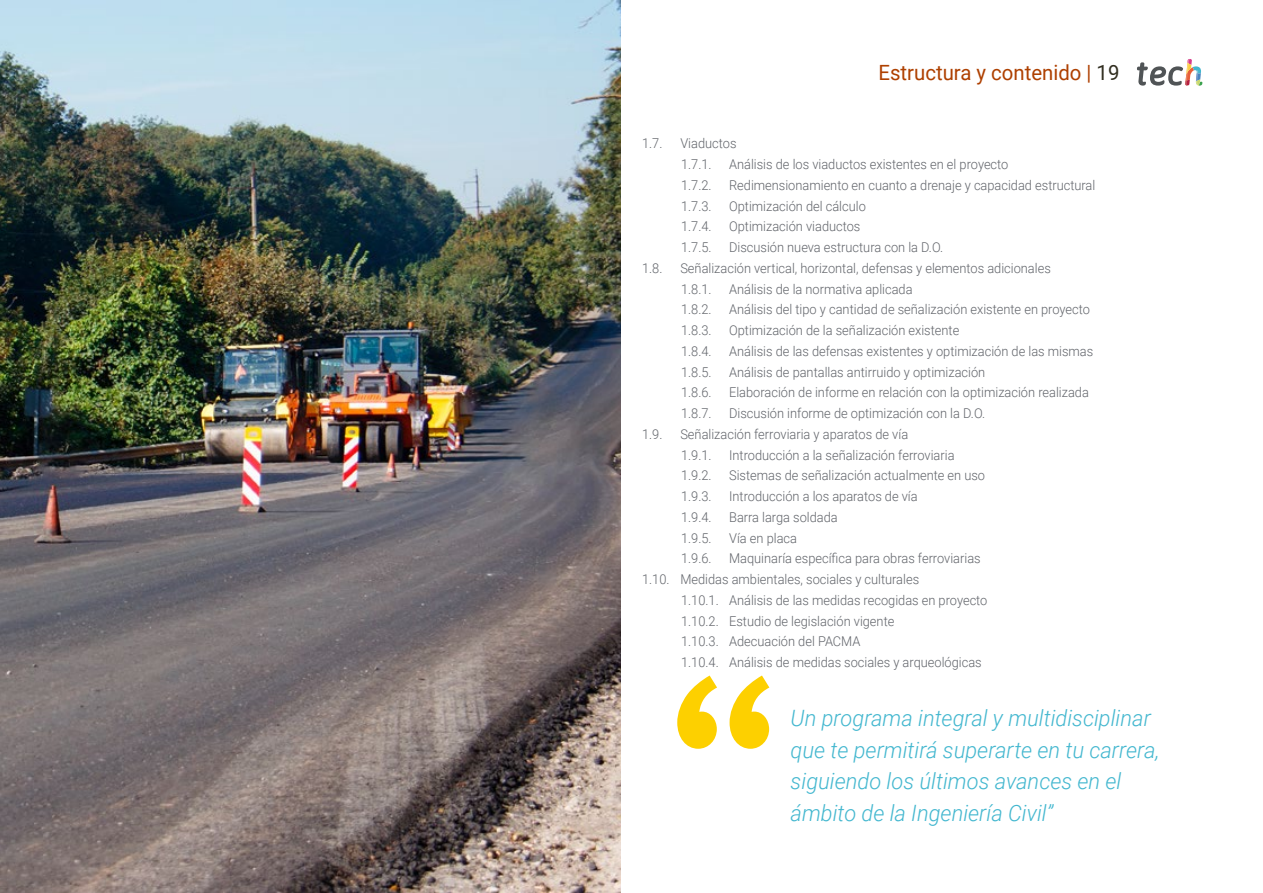
<style>
.page{position:relative;width:1263px;height:893px;background:#fff}
.page>*{position:absolute;margin:0;border:0;box-sizing:border-box;transform-origin:0 0}
.t1{font:italic 300 22.5px/31.5px "Roboto";color:#43b7cf}
.t2{font:21px "Roboto";color:#ae4000}
.t3{font:300 13.5px/20.7px "Roboto";color:#61646a;scale:.95 1}
.s1{color:#312e20}
</style>
<div class="page">
<svg style="left:1137px;top:59px;width:65px;height:27px"></svg>
<svg style="left:677px;top:675px;width:92px;height:74px"></svg>
<img style="left:0;top:0;width:621px;height:893px">
<h2 class="t2" style="left:878px;top:57px;width:242px">Estructura y contenido | <span class="s1">19</span></h2>
<p class="t3" style="left:642px;top:133px;width:23px">1.7.</p>
<p class="t3" style="left:680px;top:133px;width:61px">Viaductos<br>1.7.1.</p>
<p class="t3" style="left:729px;top:153px;width:295px">Análisis de los viaductos existentes en el proyecto</p>
<p class="t3" style="left:681px;top:174px;width:34px">1.7.2.</p>
<p class="t3" style="left:729px;top:174px;width:387px">Redimensionamiento en cuanto a drenaje y capacidad estructural</p>
<p class="t3" style="left:681px;top:195px;width:34px">1.7.3.</p>
<p class="t3" style="left:729px;top:195px;width:145px">Optimización del cálculo</p>
<p class="t3" style="left:681px;top:216px;width:34px">1.7.4.</p>
<p class="t3" style="left:729px;top:216px;width:140px">Optimización viaductos</p>
<p class="t3" style="left:681px;top:236px;width:34px">1.7.5.</p>
<p class="t3" style="left:729px;top:236px;width:227px">Discusión nueva estructura con la D.O.</p>
<p class="t3" style="left:642px;top:257px;width:23px">1.8.</p>
<p class="t3" style="left:680px;top:257px;width:391px">Señalización vertical, horizontal, defensas y elementos adicionales<br>1.8.1.</p>
<p class="t3" style="left:729px;top:278px;width:195px">Análisis de la normativa aplicada</p>
<p class="t3" style="left:681px;top:299px;width:34px">1.8.2.</p>
<p class="t3" style="left:729px;top:299px;width:381px">Análisis del tipo y cantidad de señalización existente en proyecto</p>
<p class="t3" style="left:681px;top:319px;width:34px">1.8.3.</p>
<p class="t3" style="left:729px;top:319px;width:244px">Optimización de la señalización existente</p>
<p class="t3" style="left:681px;top:340px;width:34px">1.8.4.</p>
<p class="t3" style="left:729px;top:340px;width:385px">Análisis de las defensas existentes y optimización de las mismas</p>
<p class="t3" style="left:681px;top:361px;width:34px">1.8.5.</p>
<p class="t3" style="left:729px;top:361px;width:271px">Análisis de pantallas antirruido y optimización</p>
<p class="t3" style="left:681px;top:382px;width:34px">1.8.6.</p>
<p class="t3" style="left:729px;top:382px;width:380px">Elaboración de informe en relación con la optimización realizada</p>
<p class="t3" style="left:681px;top:402px;width:34px">1.8.7.</p>
<p class="t3" style="left:729px;top:402px;width:271px">Discusión informe de optimización con la D.O.</p>
<p class="t3" style="left:642px;top:423px;width:23px">1.9.</p>
<p class="t3" style="left:680px;top:423px;width:241px">Señalización ferroviaria y aparatos de vía<br>1.9.1.</p>
<p class="t3" style="left:729px;top:444px;width:239px">Introducción a la señalización ferroviaria</p>
<p class="t3" style="left:681px;top:465px;width:34px">1.9.2.</p>
<p class="t3" style="left:729px;top:465px;width:271px">Sistemas de señalización actualmente en uso</p>
<p class="t3" style="left:681px;top:485px;width:34px">1.9.3.</p>
<p class="t3" style="left:729px;top:485px;width:200px">Introducción a los aparatos de vía</p>
<p class="t3" style="left:681px;top:506px;width:34px">1.9.4.</p>
<p class="t3" style="left:729px;top:506px;width:116px">Barra larga soldada</p>
<p class="t3" style="left:681px;top:527px;width:34px">1.9.5.</p>
<p class="t3" style="left:729px;top:527px;width:73px">Vía en placa</p>
<p class="t3" style="left:681px;top:548px;width:34px">1.9.6.</p>
<p class="t3" style="left:642px;top:548px;width:358px;text-indent:87px">Maquinaría específica para obras ferroviarias<br>1.10. Medidas ambientales, sociales y culturales</p>
<p class="t3" style="left:681px;top:589px;width:324px">1.10.1. Análisis de las medidas recogidas en proyecto 1.10.2. Estudio de legislación vigente<br>1.10.3. Adecuación del PACMA<br>1.10.4. Análisis de medidas sociales y arqueológicas</p>
<h1 class="t1" style="left:791px;top:702px;width:370px">Un programa integral y multidisciplinar que te permitirá superarte en tu carrera, siguiendo los últimos avances en el ámbito de la Ingeniería Civil”</h1>
</div>
